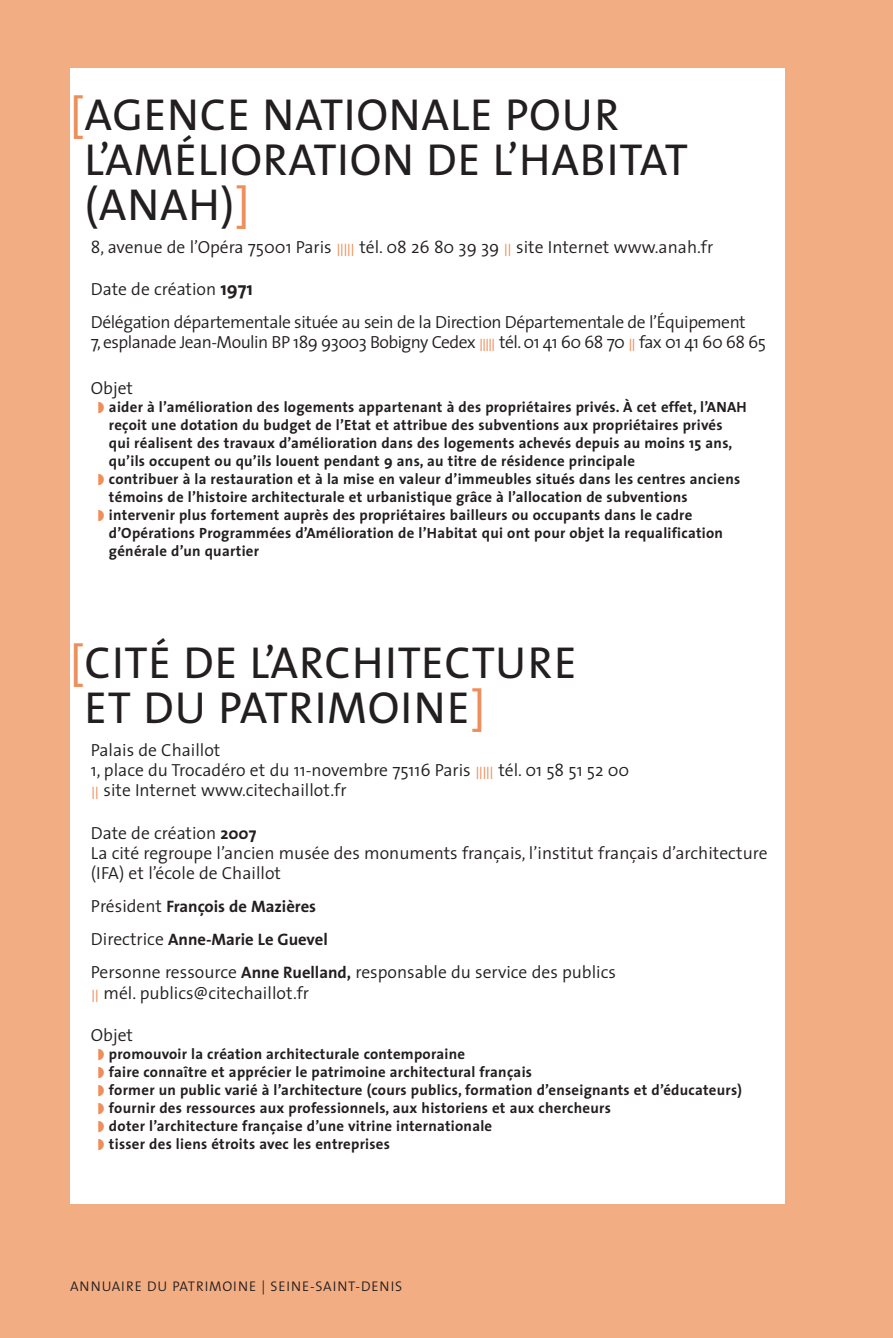
<style>
.page{position:relative;width:893px;height:1338px;background:#f3ad83}
.page>*{position:absolute;margin:0;border:0;box-sizing:border-box;transform-origin:0 0}
.t1{font:45px/45px "The Sans";letter-spacing:.02em;color:#231f20}
.t2{font:300 17.55px/20.2px "The Sans";color:#231f20}
.t3{font:300 17.55px/33.1px "The Sans";letter-spacing:-.025em;color:#231f20}
.t4{font:300 17.55px "The Sans";letter-spacing:-.03em;color:#231f20}
.t5{font:700 16.65px/33.1px "The Sans";color:#231f20}
.t6{font:700 14.85px/18px "The Sans";letter-spacing:.02em;color:#231f20}
.t7{font:300 13.95px "The Sans";letter-spacing:.06em;color:#231f20}
.s1{color:#ee8e5a}
.s2{font-size:12.38px;color:#ee8e5a}
.s3{font-weight:700;font-size:18.9px}
.s4{font-weight:700;font-size:16.65px}
.s5{font-weight:300;font-size:17.55px}
</style>
<div class="page">
<div style="left:70px;top:68px;width:714px;height:1136px;background:#fff"></div>
<h1 class="t1" style="left:85px;top:92px;width:605px;text-indent:-14px"><span class="s1">[</span>AGENCE NATIONALE POUR<br>L’AMÉLIORATION DE L’HABITAT (ANAH)<span class="s1">]</span></h1>
<p class="t2" style="left:91px;top:238px;width:624px">8, avenue de l’Opéra 75001 Paris <span class="s2">|||||</span> tél. 08 26 80 39 39 <span class="s2">||</span> site Internet www.anah.fr</p>
<p class="t3" style="left:91px;top:275px;width:656px">Date de création <span class="s3">1971<br></span>Délégation départementale située au sein de la Direction Départementale de l’Équipement</p>
<p class="t4" style="left:91px;top:336px;width:677px">7, esplanade Jean-Moulin BP 189 93003 Bobigny Cedex <span class="s2">|||||</span> tél. 01 41 60 68 70 <span class="s2">||</span> fax 01 41 60 68 65</p>
<p class="t2" style="left:91px;top:380px;width:44px">Objet</p>
<p class="t6" style="left:109px;top:399px;width:639px">aider à l’amélioration des logements appartenant à des propriétaires privés. À cet effet, l’ANAH reçoit une dotation du budget de l’Etat et attribue des subventions aux propriétaires privés qui réalisent des travaux d’amélioration dans des logements achevés depuis au moins 15 ans, qu’ils occupent ou qu’ils louent pendant 9 ans, au titre de résidence principale<br>contribuer à la restauration et à la mise en valeur d’immeubles situés dans les centres anciens témoins de l’histoire architecturale et urbanistique grâce à l’allocation de subventions intervenir plus fortement auprès des propriétaires bailleurs ou occupants dans le cadre d’Opérations Programmées d’Amélioration de l’Habitat qui ont pour objet la requalification générale d’un quartier</p>
<h1 class="t1" style="left:85px;top:640px;width:494px;text-indent:-14px"><span class="s1">[</span>CITÉ DE L’ARCHITECTURE<br>ET DU PATRIMOINE<span class="s1">]</span></h1>
<p class="t2" style="left:91px;top:741px;width:540px">Palais de Chaillot<br>1, place du Trocadéro et du 11-novembre 75116 Paris <span class="s2">|||||</span> tél. 01 58 51 52 00 <span class="s2">||</span> site Internet www.citechaillot.fr</p>
<p class="t2" style="left:91px;top:825px;width:678px">Date de création <span class="s4">2007<br></span>La cité regroupe l’ancien musée des monuments français, l’institut français d’architecture (IFA) et l’école de Chaillot</p>
<p class="t5" style="left:91px;top:891px;width:238px"><span class="s5">Président</span> François de Mazières<br><span class="s5">Directrice</span> Anne-Marie Le Guevel</p>
<p class="t2" style="left:91px;top:964px;width:527px">Personne ressource <span class="s4">Anne Ruelland,</span> responsable du service des publics <span class="s2">||</span> mél. publics@citechaillot.fr</p>
<p class="t2" style="left:91px;top:1027px;width:44px">Objet</p>
<p class="t6" style="left:109px;top:1046px;width:634px">promouvoir la création architecturale contemporaine<br>faire connaître et apprécier le patrimoine architectural français<br>former un public varié à l’architecture (cours publics, formation d’enseignants et d’éducateurs) fournir des ressources aux professionnels, aux historiens et aux chercheurs<br>doter l’architecture française d’une vitrine internationale<br>tisser des liens étroits avec les entreprises</p>
<p class="t7" style="left:70px;top:1281px;width:334px">ANNUAIRE DU PATRIMOINE | SEINE-SAINT-DENIS</p>
</div>
